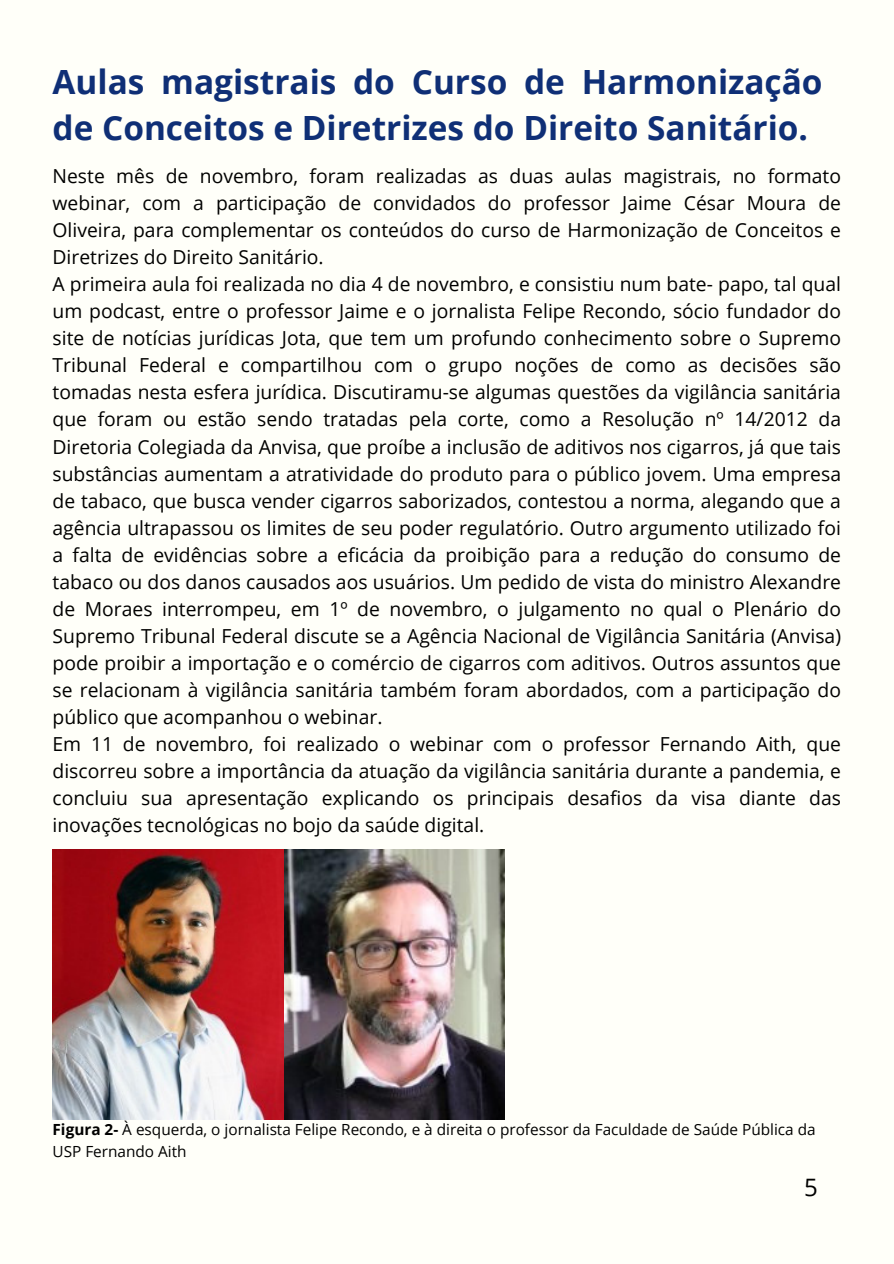
<style>
.page{position:relative;width:894px;height:1264px;background:#fff}
.page>*{position:absolute;margin:0;border:0;box-sizing:border-box;transform-origin:0 0}
.t1{font:700 33.45px/46.2px "Open Sans";color:#0f2f76}
.t2{font:24px "Open Sans";color:#000}
.t3{font:19.35px/27px "Open Sans";color:#000}
.t4{font:15.3px/21.3px "Open Sans";color:#000}
.s1{font-weight:700}
</style>
<div class="page">
<div style="left:0;top:0;width:893px;height:1263px;background:#fffff9"></div>
<img style="left:53px;top:849px;width:451px;height:270px">
<h1 class="t1" style="left:53px;top:57px;width:771px">Aulas magistrais do Curso de Harmonização de Conceitos e Diretrizes do Direito Sanitário.</h1>
<h3 class="t3" style="left:53px;top:162px;width:789px">Neste mês de novembro, foram realizadas as duas aulas magistrais, no formato webinar, com a participação de convidados do professor Jaime César Moura de Oliveira, para complementar os conteúdos do curso de Harmonização de Conceitos e Diretrizes do Direito Sanitário.<br>A primeira aula foi realizada no dia 4 de novembro, e consistiu num bate- papo, tal qual um podcast, entre o professor Jaime e o jornalista Felipe Recondo, sócio fundador do site de notícias jurídicas Jota, que tem um profundo conhecimento sobre o Supremo Tribunal Federal e compartilhou com o grupo noções de como as decisões são tomadas nesta esfera jurídica. Discutiramu-se algumas questões da vigilância sanitária que foram ou estão sendo tratadas pela corte, como a Resolução nº 14/2012 da Diretoria Colegiada da Anvisa, que proíbe a inclusão de aditivos nos cigarros, já que tais substâncias aumentam a atratividade do produto para o público jovem. Uma empresa de tabaco, que busca vender cigarros saborizados, contestou a norma, alegando que a agência ultrapassou os limites de seu poder regulatório. Outro argumento utilizado foi a falta de evidências sobre a eficácia da proibição para a redução do consumo de tabaco ou dos danos causados aos usuários. Um pedido de vista do ministro Alexandre de Moraes interrompeu, em 1º de novembro, o julgamento no qual o Plenário do Supremo Tribunal Federal discute se a Agência Nacional de Vigilância Sanitária (Anvisa) pode proibir a importação e o comércio de cigarros com aditivos. Outros assuntos que se relacionam à vigilância sanitária também foram abordados, com a participação do público que acompanhou o webinar.<br>Em 11 de novembro, foi realizado o webinar com o professor Fernando Aith, que discorreu sobre a importância da atuação da vigilância sanitária durante a pandemia, e concluiu sua apresentação explicando os principais desafios da visa diante das inovações tecnológicas no bojo da saúde digital.</h3>
<p class="t4" style="left:53px;top:1118px;width:764px"><span class="s1">Figura 2-</span> À esquerda, o jornalista Felipe Recondo, e à direita o professor da Faculdade de Saúde Pública da<br>USP Fernando Aith</p>
<p class="t2" style="left:804px;top:1170px;width:15px">5</p>
</div>
